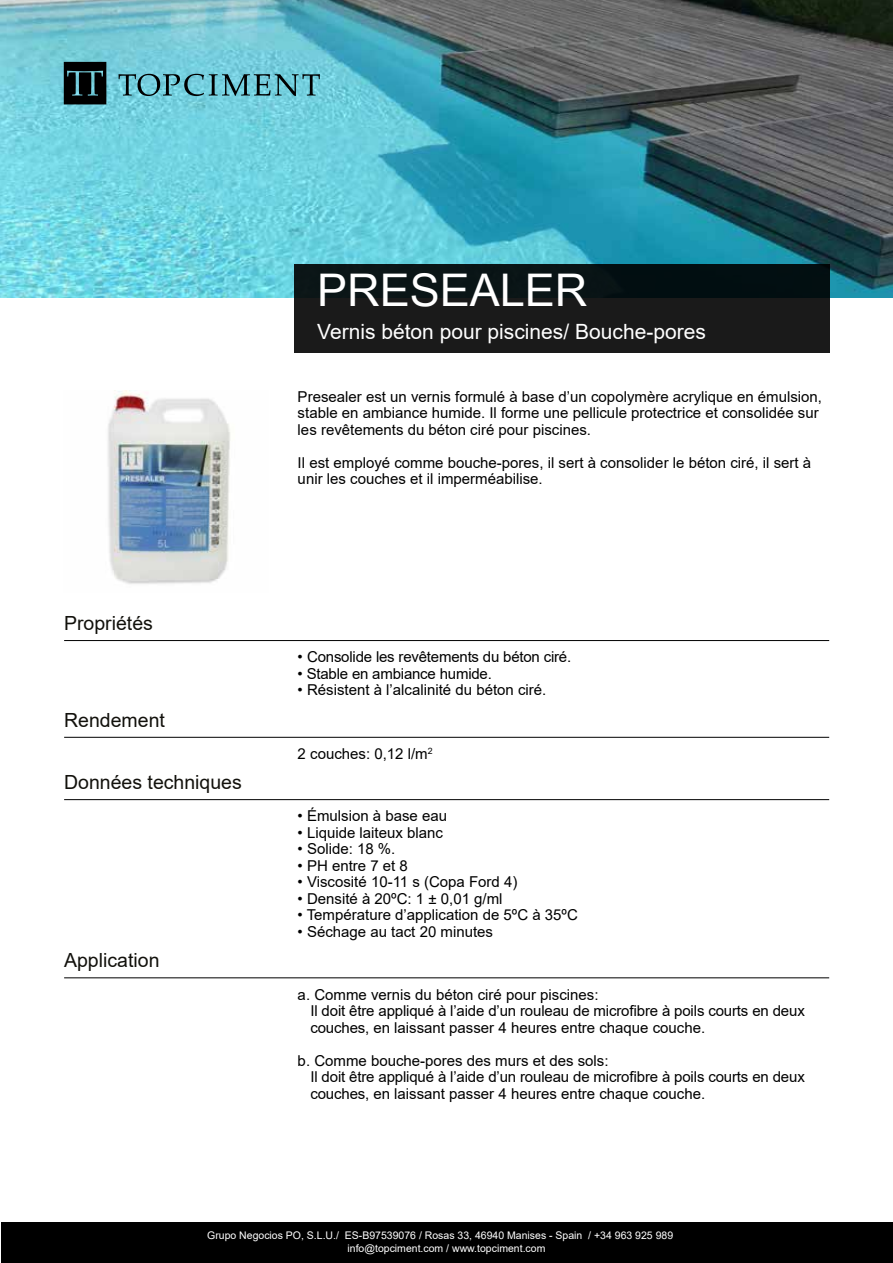
<style>
.page{position:relative;width:893px;height:1263px;background:#fff}
.page>*{position:absolute;margin:0;border:0;box-sizing:border-box;transform-origin:0 0}
.t1{font:45px "Arial Unicode MS";color:#fff}
.t2{font:21px "Arial";color:#fff}
.t3{font:19.5px "Arial";color:#12110c}
.t4{font:15px/16.5px "Arial";color:#000}
.t5{font:10.5px "Arial";color:#fff}
</style>
<div class="page">
<div style="left:1px;top:1222px;width:892px;height:41px;background:#000"></div>
<img style="left:108px;top:391px;width:123px;height:193px">
<img style="left:0;top:0;width:893px;height:298px">
<div style="left:294px;top:264px;width:535px;height:88px;background:linear-gradient(to bottom,#051114,#201c1c)"></div>
<svg style="left:118px;top:74px;width:202px;height:22px;background:#579ca8"></svg>
<svg style="left:64px;top:62px;width:42px;height:42px;background:#0f1a1c"></svg>
<hr style="left:64px;top:640px;width:765px;height:1px;background:#000">
<hr style="left:64px;top:737px;width:765px;height:1px;background:#000">
<hr style="left:64px;top:799px;width:765px;height:1px;background:#000">
<hr style="left:64px;top:977px;width:765px;height:1px;background:#000">
<h1 class="t1" style="left:317px;top:257px;width:272px">PRESEALER</h1>
<h2 class="t2" style="left:317px;top:317px;width:390px">Vernis béton pour piscines/ Bouche-pores</h2>
<h3 class="t3" style="left:64px;top:610px;width:90px">Propriétés</h3>
<h3 class="t3" style="left:64px;top:707px;width:102px">Rendement</h3>
<h3 class="t3" style="left:64px;top:769px;width:179px">Données techniques</h3>
<h3 class="t3" style="left:64px;top:947px;width:97px">Application</h3>
<p class="t4" style="left:298px;top:388px;width:526px">Presealer est un vernis formulé à base d’un copolymère acrylique en émulsion, stable en ambiance humide. Il forme une pellicule protectrice et consolidée sur les revêtements du béton ciré pour piscines.</p>
<p class="t4" style="left:298px;top:454px;width:515px">Il est employé comme bouche-pores, il sert à consolider le béton ciré, il sert à unir les couches et il imperméabilise.</p>
<p class="t4" style="left:298px;top:649px;width:275px">• Consolide les revêtements du béton ciré.</p>
<p class="t4" style="left:298px;top:665px;width:196px">• Stable en ambiance humide.</p>
<p class="t4" style="left:298px;top:682px;width:250px">• Résistent à l’alcalinité du béton ciré.</p>
<p class="t4" style="left:298px;top:745px;width:136px">2 couches: 0,12 l/m<sup>2</sup></p>
<p class="t4" style="left:298px;top:808px;width:151px">• Émulsion à base eau</p>
<p class="t4" style="left:298px;top:824px;width:147px">• Liquide laiteux blanc</p>
<p class="t4" style="left:298px;top:841px;width:99px">• Solide: 18 %.</p>
<p class="t4" style="left:298px;top:857px;width:112px">• PH entre 7 et 8</p>
<p class="t4" style="left:298px;top:874px;width:221px">• Viscosité 10-11 s (Copa Ford 4)</p>
<p class="t4" style="left:298px;top:890px;width:206px">• Densité à 20ºC: 1 ± 0,01 g/ml</p>
<p class="t4" style="left:298px;top:907px;width:282px">• Température d’application de 5ºC à 35ºC</p>
<p class="t4" style="left:298px;top:923px;width:197px">• Séchage au tact 20 minutes</p>
<p class="t4" style="left:310px;top:986px;width:496px;text-indent:-13px">a. Comme vernis du béton ciré pour piscines:<br>Il doit être appliqué à l’aide d’un rouleau de microfibre à poils courts en deux couches, en laissant passer 4 heures entre chaque couche.</p>
<p class="t4" style="left:310px;top:1052px;width:496px;text-indent:-13px">b. Comme bouche-pores des murs et des sols:<br>Il doit être appliqué à l’aide d’un rouleau de microfibre à poils courts en deux couches, en laissant passer 4 heures entre chaque couche.</p>
<p class="t5" style="left:207px;top:1227px;width:468px">Grupo Negocios PO, S.L.U./ ES-B97539076 / Rosas 33, 46940 Manises - Spain / +34 963 925 989</p>
<p class="t5" style="left:347px;top:1240px;width:199px">info@topciment.com / www.topciment.com</p>
</div>
